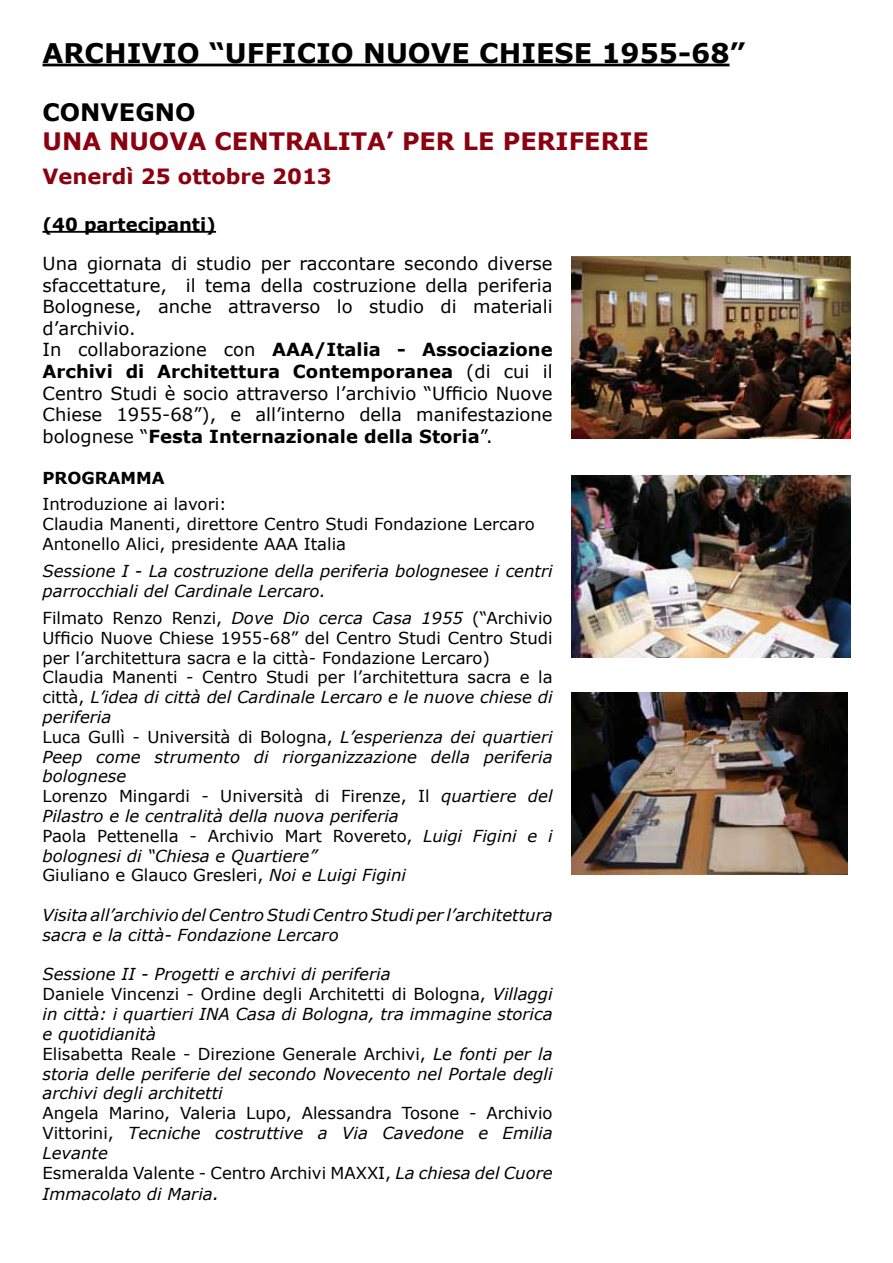
<style>
.page{position:relative;width:893px;height:1263px;background:#fff}
.page>*{position:absolute;margin:0;border:0;box-sizing:border-box;transform-origin:0 0}
.t1{font:700 27px "Verdana";color:#000}
.t2{font:700 24px "Verdana";color:#8b010f}
.t3{font:700 24px "Verdana";color:#000}
.t4{font:700 21px "Verdana";color:#8b010f}
.t5{font:18px/21.6px "Verdana";color:#000}
.t6{font:700 18px "Verdana";color:#000}
.t7{font:16.5px/19.8px "Verdana";color:#000}
.t8{font:italic 16.5px/19.8px "Verdana";color:#000}
.t9{font:700 16.5px "Verdana";color:#000}
.s1{font-weight:700}
.s2{font-style:italic}
.s3{font-style:normal}
.s4{font-size:18px}
</style>
<div class="page">
<hr style="left:43px;top:64px;width:686px;height:2px;background:#000">
<hr style="left:43px;top:231px;width:173px;height:2px;background:#000">
<img style="left:571px;top:692px;width:277px;height:182px">
<img style="left:571px;top:256px;width:279px;height:182px">
<img style="left:571px;top:475px;width:279px;height:182px">
<h1 class="t1" style="left:43px;top:34px;width:704px">ARCHIVIO “UFFICIO NUOVE CHIESE 1955-68”</h1>
<h2 class="t3" style="left:43px;top:95px;width:155px">CONVEGNO</h2>
<h2 class="t2" style="left:43px;top:124px;width:608px">UNA NUOVA CENTRALITA’ PER LE PERIFERIE</h2>
<p class="t4" style="left:43px;top:161px;width:291px">Venerdì 25 ottobre 2013</p>
<p class="t6" style="left:43px;top:211px;width:175px">(40 partecipanti)</p>
<p class="t5" style="left:43px;top:252px;width:512px">Una giornata di studio per raccontare secondo diverse sfaccettature, il tema della costruzione della periferia Bolognese, anche attraverso lo studio di materiali d’archivio.<br>In collaborazione con <span class="s1">AAA/Italia - Associazione Archivi di Architettura Contemporanea</span> (di cui il Centro Studi è socio attraverso l’archivio “Ufficio Nuove Chiese 1955-68”), e all’interno della manifestazione bolognese “<span class="s1">Festa Internazionale della Storia</span>”.</p>
<p class="t9" style="left:43px;top:466px;width:124px">PROGRAMMA</p>
<p class="t7" style="left:43px;top:494px;width:494px">Introduzione ai lavori:<br>Claudia Manenti, direttore Centro Studi Fondazione Lercaro<br>Antonello Alici, presidente AAA Italia</p>
<p class="t8" style="left:43px;top:561px;width:512px">Sessione I - La costruzione della periferia bolognesee i centri parrocchiali del Cardinale Lercaro.</p>
<p class="t7" style="left:43px;top:608px;width:512px">Filmato Renzo Renzi, <span class="s2">Dove Dio cerca Casa 1955</span> (“Archivio Ufficio Nuove Chiese 1955-68” del Centro Studi Centro Studi per l’architettura sacra e la città- Fondazione Lercaro)<br>Claudia Manenti - Centro Studi per l’architettura sacra e la città, <span class="s2">L’idea di città del Cardinale Lercaro e le nuove chiese di periferia<br></span>Luca Gullì - Università di Bologna, <span class="s2">L’esperienza dei quartieri Peep come strumento di riorganizzazione della periferia bolognese<br></span>Lorenzo Mingardi - Università di Firenze, Il <span class="s2">quartiere del Pilastro e le centralità della nuova periferia<br></span>Paola Pettenella - Archivio Mart Rovereto, <span class="s2">Luigi Figini e i bolognesi di “Chiesa e Quartiere”<br></span>Giuliano e Glauco Gresleri, <span class="s2">Noi e Luigi Figini</span></p>
<p class="t8" style="left:43px;top:905px;width:512px">Visita all’archivio del Centro Studi Centro Studi per l’architettura sacra e la città- Fondazione Lercaro</p>
<p class="t8" style="left:43px;top:964px;width:512px">Sessione II - Progetti e archivi di periferia<br><span class="s3">Daniele Vincenzi - Ordine degli Architetti di Bologna,</span> Villaggi in città: i quartieri INA Casa di Bologna, tra immagine storica e quotidianità<br><span class="s3">Elisabetta Reale - Direzione Generale Archivi,</span> Le fonti per la storia delle periferie del secondo Novecento nel Portale degli archivi degli architetti</p>
<p class="t7" style="left:43px;top:1103px;width:512px">Angela Marino, Valeria Lupo, Alessandra Tosone - Archivio Vittorini, <span class="s2">Tecniche costruttive a Via Cavedone e Emilia Levante<br></span>Esmeralda Valente - Centro Archivi MAXXI, <span class="s2">La chiesa del Cuore</span></p>
<p class="t8" style="left:43px;top:1184px;width:178px">Immacolato di Maria<span class="s4">.</span></p>
</div>
